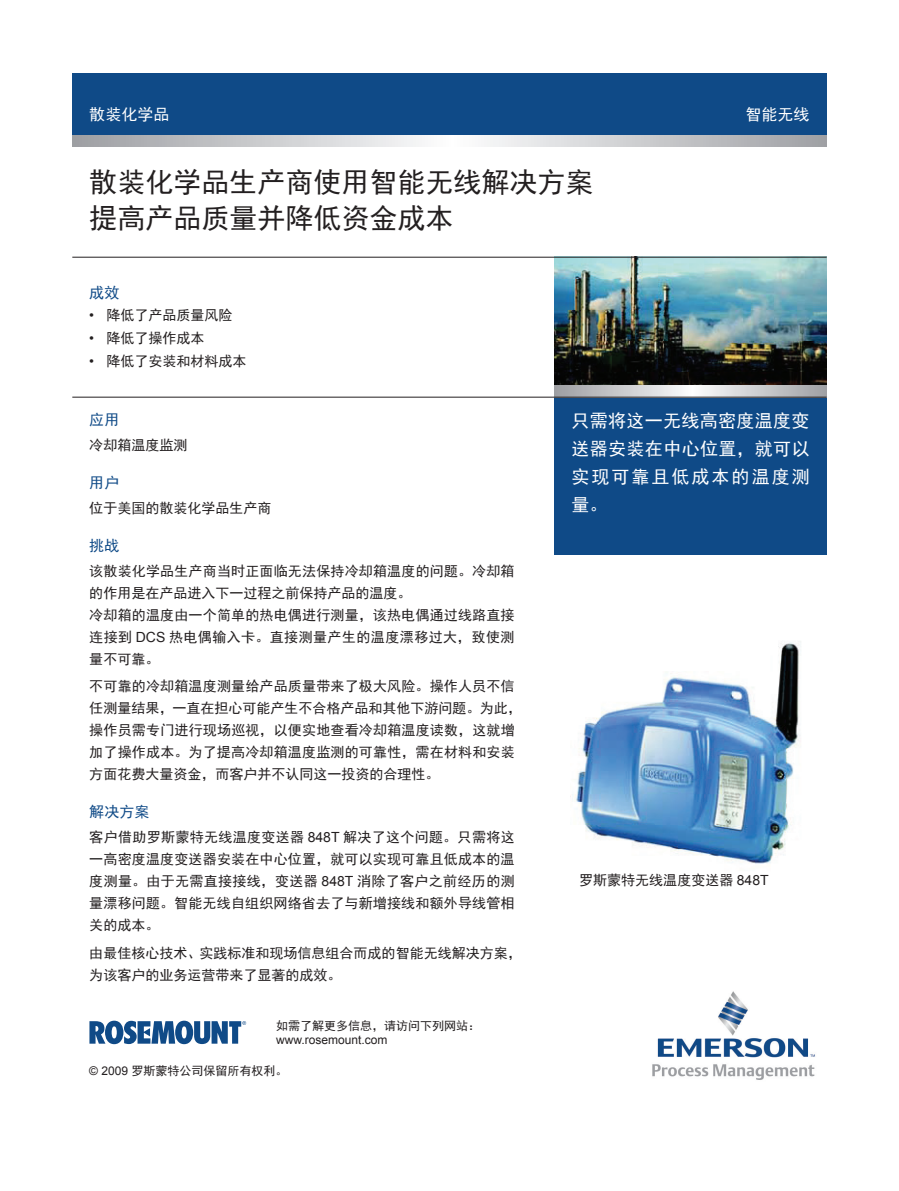
<style>
.page{position:relative;width:899px;height:1191px;background:#fff}
.page>*{position:absolute;margin:0;border:0;box-sizing:border-box;transform-origin:0 0}
.t1{font:28px "Sim Hei";color:#231f20}
.quote{font:18px/28px "Sim Hei";letter-spacing:.02em;color:#fff;text-align:justify}
.sub_12pt{font:16px "Sim Hei";color:#fff}
.sub_7_5pt{font:15px "Sim Hei";color:#0f4a87}
.body_7pt{font:14px/22px "Sim Hei";letter-spacing:.015em;color:#231f20}
.indent_7pt{font:14px "Sim Hei";color:#231f20}
.info_body{font:12px "Sim Hei";color:#231f20}
.info_body-2{font:12px "Arial";color:#231f20}
.s1{font-family:"Arial"}
</style>
<div class="page">
<img style="left:652px;top:991px;width:163px;height:89px">
<img style="left:572px;top:641px;width:229px;height:223px">
<div style="left:554px;top:396px;width:272px;height:158px;background:#0f4a87"></div>
<img style="left:554px;top:258px;width:272px;height:128px">
<svg style="left:554px;top:386px;width:272px;height:11px;background:#c7c8ca"></svg>
<hr style="left:72px;top:257px;width:754px;height:1px;background:#231f20">
<hr style="left:72px;top:397px;width:754px;height:1px;background:#231f20">
<svg style="left:72px;top:135px;width:754px;height:11px"></svg>
<div style="left:72px;top:74px;width:754px;height:61px;background:#0f4a87"></div>
<svg style="left:89px;top:1020px;width:157px;height:24px"></svg>
<p class="sub_12pt" style="left:89px;top:106px;width:81px">散装化学品</p>
<p class="sub_12pt" style="left:745px;top:106px;width:65px">智能无线</p>
<p class="t1" style="left:89px;top:168px;width:505px">散装化学品生产商使用智能无线解决方案</p>
<p class="t1" style="left:89px;top:204px;width:365px">提高产品质量并降低资金成本</p>
<p class="sub_7_5pt" style="left:89px;top:285px;width:31px">成效</p>
<p class="indent_7pt" style="left:89px;top:308px;width:145px"><span class="s1">•</span> 降低了产品质量风险</p>
<p class="indent_7pt" style="left:89px;top:331px;width:117px"><span class="s1">•</span> 降低了操作成本</p>
<p class="indent_7pt" style="left:89px;top:354px;width:159px"><span class="s1">•</span> 降低了安装和材料成本</p>
<p class="sub_7_5pt" style="left:89px;top:412px;width:31px">应用</p>
<p class="body_7pt" style="left:89px;top:434px;width:99px">冷却箱温度监测</p>
<p class="sub_7_5pt" style="left:89px;top:475px;width:31px">用户</p>
<p class="body_7pt" style="left:89px;top:497px;width:183px">位于美国的散装化学品生产商</p>
<p class="sub_7_5pt" style="left:89px;top:538px;width:31px">挑战</p>
<p class="body_7pt" style="left:89px;top:560px;width:427px">该散装化学品生产商当时正面临无法保持冷却箱温度的问题。冷却箱的作用是在产品进入下一过程之前保持产品的温度。</p>
<p class="body_7pt" style="left:89px;top:604px;width:427px;text-align:justify">冷却箱的温度由一个简单的热电偶进行测量，该热电偶通过线路直接连接到 <span class="s1">DCS</span> 热电偶输入卡。直接测量产生的温度漂移过大，致使测量不可靠。</p>
<p class="body_7pt" style="left:89px;top:675px;width:434px">不可靠的冷却箱温度测量给产品质量带来了极大风险。操作人员不信任测量结果，一直在担心可能产生不合格产品和其他下游问题。为此，操作员需专门进行现场巡视，以便实地查看冷却箱温度读数，这就增加了操作成本。为了提高冷却箱温度监测的可靠性，需在材料和安装方面花费大量资金，而客户并不认同这一投资的合理性。</p>
<p class="sub_7_5pt" style="left:89px;top:804px;width:61px">解决方案</p>
<p class="body_7pt" style="left:89px;top:826px;width:427px;text-align:justify">客户借助罗斯蒙特无线温度变送器 <span class="s1">848T</span> 解决了这个问题。只需将这一高密度温度变送器安装在中心位置，就可以实现可靠且低成本的温度测量。由于无需直接接线，变送器 <span class="s1">848T</span> 消除了客户之前经历的测量漂移问题。智能无线自组织网络省去了与新增接线和额外导线管相关的成本。</p>
<p class="body_7pt" style="left:89px;top:942px;width:434px">由最佳核心技术、实践标准和现场信息组合而成的智能无线解决方案，为该客户的业务运营带来了显著的成效。</p>
<p class="info_body" style="left:276px;top:1020px;width:205px">如需了解更多信息，请访问下列网站：</p>
<p class="info_body-2" style="left:276px;top:1032px;width:113px">www.rosemount.com</p>
<p class="info_body" style="left:89px;top:1064px;width:200px"><span class="s1">© 2009</span> 罗斯蒙特公司保留所有权利。</p>
<p class="quote" style="left:571px;top:407px;width:240px">只需将这一无线高密度温度变送器安装在中心位置，就可以实现可靠且低成本的温度测量。</p>
<p class="body_7pt" style="left:579px;top:869px;width:191px">罗斯蒙特无线温度变送器 <span class="s1">848T</span></p>
</div>
